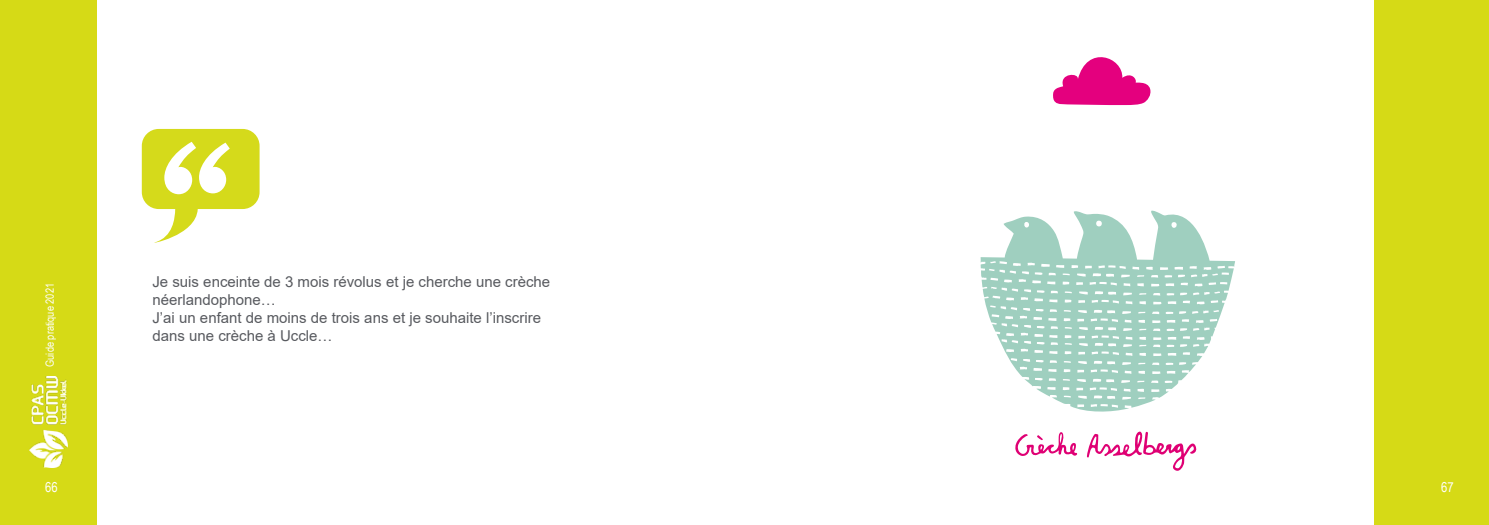
<style>
.page{position:relative;width:1489px;height:525px;background:#fff}
.page>*{position:absolute;margin:0;border:0;box-sizing:border-box;transform-origin:0 0}
.t1{font:15px/18px "Arial";color:#585a5f}
.t2{font:13.75px "Arial Narrow";color:#fff}
.t3{font:11.25px "Arial Narrow";color:#fff}
</style>
<div class="page">
<div style="left:0;top:0;width:1488px;height:524px;background:#d6da16"></div>
<div style="left:97px;top:0;width:1276px;height:524px;background:#fff"></div>
<img style="left:29px;top:376px;width:38px;height:91px">
<svg style="left:1053px;top:57px;width:98px;height:48px"></svg>
<svg style="left:1087px;top:431px;width:109px;height:39px"></svg>
<svg style="left:1015px;top:432px;width:62px;height:24px"></svg>
<svg style="left:980px;top:210px;width:254px;height:202px;fill:#9fcfbf"></svg>
<svg style="left:142px;top:128px;width:117px;height:115px"></svg>
<p class="t3" style="left:42px;top:366px;width:85px;rotate:-90deg">Guide pratique 2021</p>
<p class="t1" style="left:152px;top:272px;width:399px">Je suis enceinte de 3 mois révolus et je cherche une crèche néerlandophone…<br>J’ai un enfant de moins de trois ans et je souhaite l’inscrire dans une crèche à Uccle…</p>
<p class="t2" style="left:45px;top:476px;width:14px">66</p>
<p class="t2" style="left:1441px;top:476px;width:14px">67</p>
</div>
